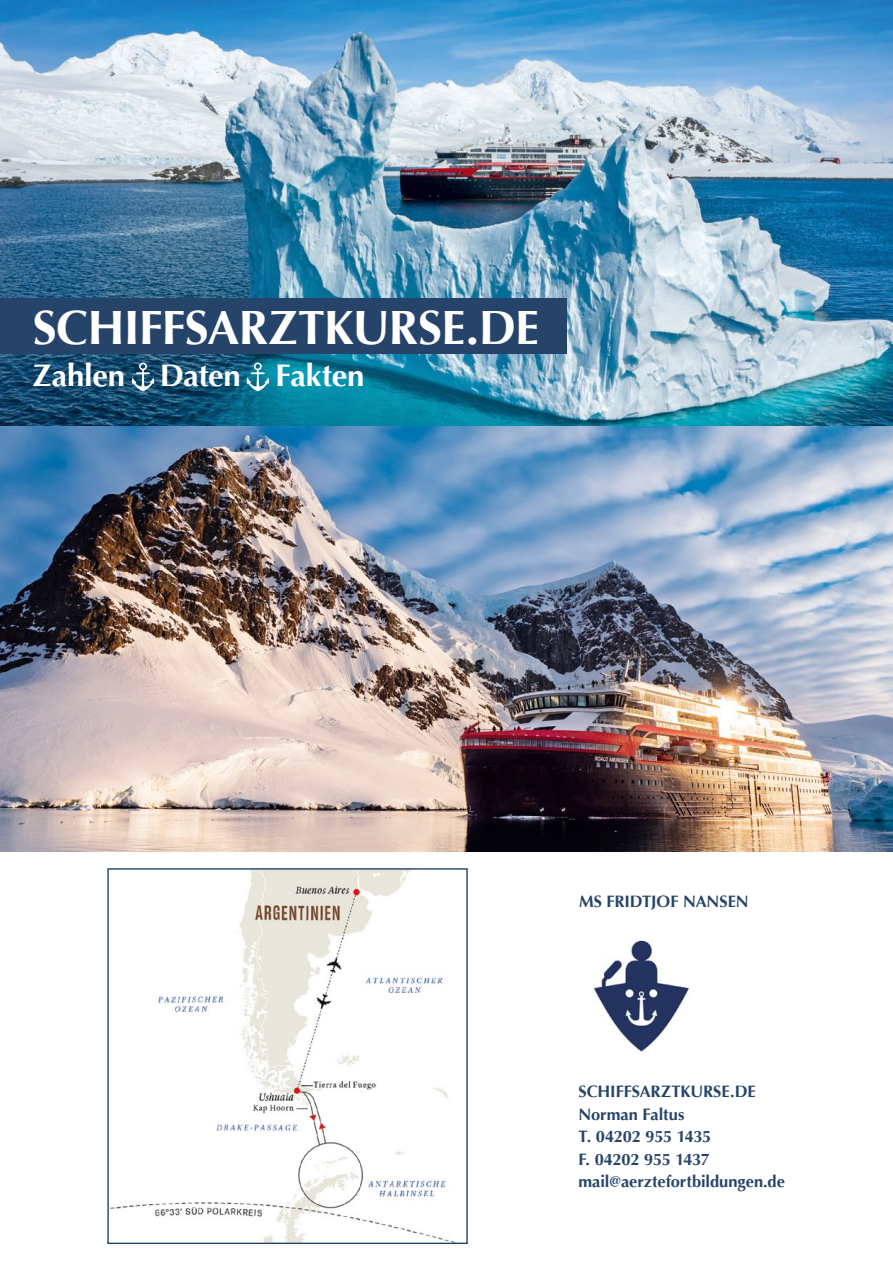
<style>
.page{position:relative;width:893px;height:1263px;background:#fff}
.page>*{position:absolute;margin:0;border:0;box-sizing:border-box;transform-origin:0 0}
.t1{font:700 48px "Optima";letter-spacing:-.02em;color:#fff}
.t2{font:700 31.2px "Optima";letter-spacing:-.01em;color:#fff}
.t3{font:700 16.5px/22.5px "Optima";letter-spacing:-.005em;color:#26446a}
</style>
<div class="page">
<img style="left:110px;top:870px;width:345px;height:372px">
<div style="left:107px;top:868px;width:361px;height:376px;border:1px solid #26446a"></div>
<img style="left:0;top:425px;width:893px;height:426px">
<img style="left:0;top:0;width:893px;height:425px">
<div style="left:0;top:298px;width:567px;height:56px;background:#26446a"></div>
<svg style="left:131px;top:362px;width:24px;height:29px"></svg>
<svg style="left:246px;top:362px;width:24px;height:29px"></svg>
<img style="left:593px;top:940px;width:97px;height:112px">
<h1 class="t1" style="left:33px;top:300px;width:508px">SCHIFFSARZTKURSE.DE</h1>
<h2 class="t2" style="left:33px;top:357px;width:333px">Zahlen Daten Fakten</h2>
<p class="t3" style="left:579px;top:890px;width:171px">MS FRIDTJOF NANSEN</p>
<p class="t3" style="left:578px;top:1080px;width:208px">SCHIFFSARZTKURSE.DE<br>Norman Faltus<br>T. 04202 955 1435<br>F. 04202 955 1437 mail@aerztefortbildungen.de</p>
</div>
